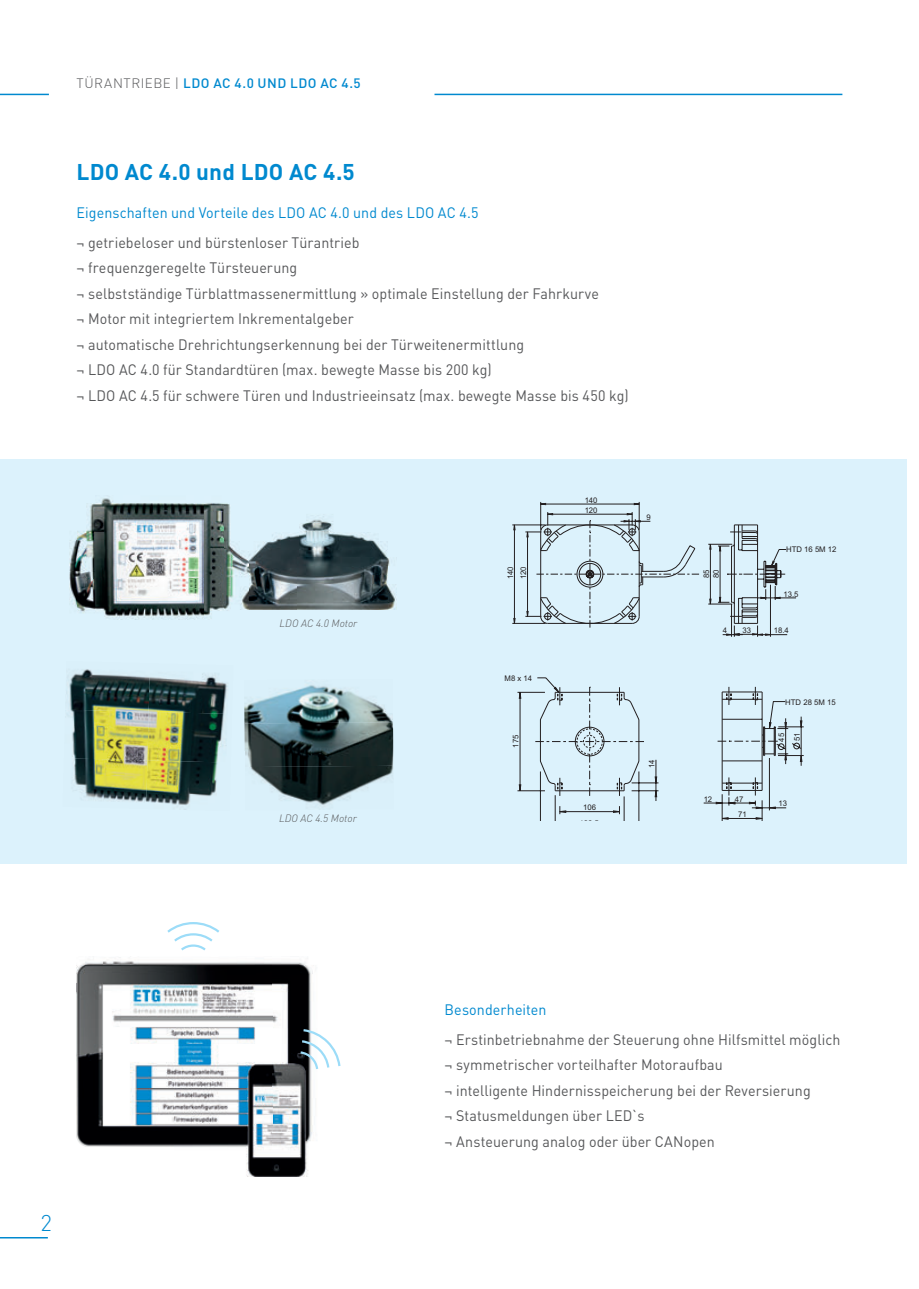
<style>
.page{position:relative;width:919px;height:1289px;background:#fff}
.page>*{position:absolute;margin:0;border:0;box-sizing:border-box;transform-origin:0 0}
.t1{font:700 22.5px "DIN";letter-spacing:.01em;color:#0089cf}
.t2{font:300 22.5px "DIN";color:#0089cf}
.t3{font:15px/25.5px "DIN";letter-spacing:.005em;color:#57585a}
.t4{font:15px "DIN";letter-spacing:.005em;color:#0089cf;scale:.95 1}
.t5{font:500 13.5px "DIN";letter-spacing:.035em;color:#0089cf}
.t6{font:italic 300 10.5px "DIN";color:#57585a}
.t7{font:7.8px/15.5px "Arial";color:#231f20}
.s1{font-weight:300;color:#57585a}
</style>
<div class="page">
<hr style="left:434px;top:94px;width:408px;height:1px;background:#0089cf">
<hr style="left:0;top:94px;width:49px;height:1px;background:#0089cf">
<hr style="left:0;top:1236px;width:48px;height:2px;background:#0089cf">
<img style="left:77px;top:957px;width:236px;height:219px">
<svg style="left:167px;top:922px;width:52px;height:28px"></svg>
<svg style="left:300px;top:1029px;width:40px;height:40px"></svg>
<div style="left:0;top:459px;width:906px;height:404px;background:#dcf2fc"></div>
<img style="left:244px;top:685px;width:149px;height:80px">
<img style="left:250px;top:765px;width:143px;height:42px">
<img style="left:66px;top:669px;width:83px;height:40px">
<img style="left:149px;top:673px;width:79px;height:38px">
<img style="left:67px;top:709px;width:82px;height:49px">
<img style="left:147px;top:711px;width:80px;height:49px">
<img style="left:72px;top:758px;width:75px;height:44px">
<img style="left:146px;top:760px;width:72px;height:50px">
<svg style="left:517px;top:677px;width:141px;height:143px"></svg>
<svg style="left:703px;top:687px;width:100px;height:133px"></svg>
<img style="left:249px;top:516px;width:147px;height:93px">
<img style="left:69px;top:498px;width:180px;height:121px">
<svg style="left:512px;top:502px;width:284px;height:134px"></svg>
<p class="t5" style="left:77px;top:74px;width:286px"><span class="s1">TÜRANTRIEBE |</span> LDO AC 4.0 UND LDO AC 4.5</p>
<h1 class="t1" style="left:77px;top:157px;width:280px">LDO AC 4.0 und LDO AC 4.5</h1>
<p class="t4" style="left:77px;top:203px;width:424px">Eigenschaften und Vorteile des LDO AC 4.0 und des LDO AC 4.5</p>
<p class="t3" style="left:77px;top:229px;width:553px">¬ getriebeloser und bürstenloser Türantrieb<br>¬ frequenzgeregelte Türsteuerung<br>¬ selbstständige Türblattmassenermittlung » optimale Einstellung der Fahrkurve<br>¬ Motor mit integriertem Inkrementalgeber<br>¬ automatische Drehrichtungserkennung bei der Türweitenermittlung<br>¬ LDO AC 4.0 für Standardtüren (max. bewegte Masse bis 200 kg)<br>¬ LDO AC 4.5 für schwere Türen und Industrieeinsatz (max. bewegte Masse bis 450 kg)</p>
<p class="t7" style="left:508px;top:348px;width:14px;rotate:-90deg">175</p>
<p class="t6" style="left:279px;top:617px;width:79px">LDO AC 4.0 Motor</p>
<p class="t6" style="left:279px;top:811px;width:79px">LDO AC 4.5 Motor</p>
<p class="t7" style="left:504px;top:579px;width:14px;line-height:13px;rotate:-90deg">140<br>120</p>
<p class="t7" style="left:504px;top:670px;width:29px">M8 x 14</p>
<p class="t7" style="left:508px;top:747px;width:14px;rotate:-90deg">175</p>
<p class="t7" style="left:584px;top:492px;width:14px">140</p>
<p class="t7" style="left:584px;top:502px;width:14px">120</p>
<p class="t7" style="left:646px;top:509px;width:6px">9</p>
<p class="t7" style="left:583px;top:799px;width:14px">106</p>
<p class="t7" style="left:579px;top:815px;width:21px">122.5</p>
<p class="t7" style="left:644px;top:768px;width:10px;rotate:-90deg">14</p>
<p class="t7" style="left:701px;top:578px;width:10px;line-height:9.8px;rotate:-90deg">85<br>80</p>
<p class="t7" style="left:722px;top:623px;width:6px">4</p>
<p class="t7" style="left:786px;top:541px;width:52px">HTD 16 5M 12</p>
<p class="t7" style="left:783px;top:586px;width:17px">13.5</p>
<p class="t7" style="left:742px;top:622px;width:10px">33</p>
<p class="t7" style="left:773px;top:623px;width:17px">18.4</p>
<p class="t7" style="left:785px;top:694px;width:52px">HTD 28 5M 15</p>
<p class="t7" style="left:773px;top:741px;width:11px;rotate:-90deg">45<br>51</p>
<p class="t7" style="left:703px;top:791px;width:10px">12</p>
<p class="t7" style="left:734px;top:791px;width:10px">47</p>
<p class="t7" style="left:738px;top:806px;width:10px">71</p>
<p class="t7" style="left:778px;top:795px;width:10px">13</p>
<h1 class="t2" style="left:41px;top:1208px;width:13px">2</h1>
<p class="t4" style="left:444px;top:999px;width:109px">Besonderheiten</p>
<p class="t3" style="left:444px;top:1026px;width:397px">¬ Erstinbetriebnahme der Steuerung ohne Hilfsmittel möglich ¬ symmetrischer vorteilhafter Motoraufbau<br>¬ intelligente Hindernisspeicherung bei der Reversierung<br>¬ Statusmeldungen über LED`s<br>¬ Ansteuerung analog oder über CANopen</p>
</div>
